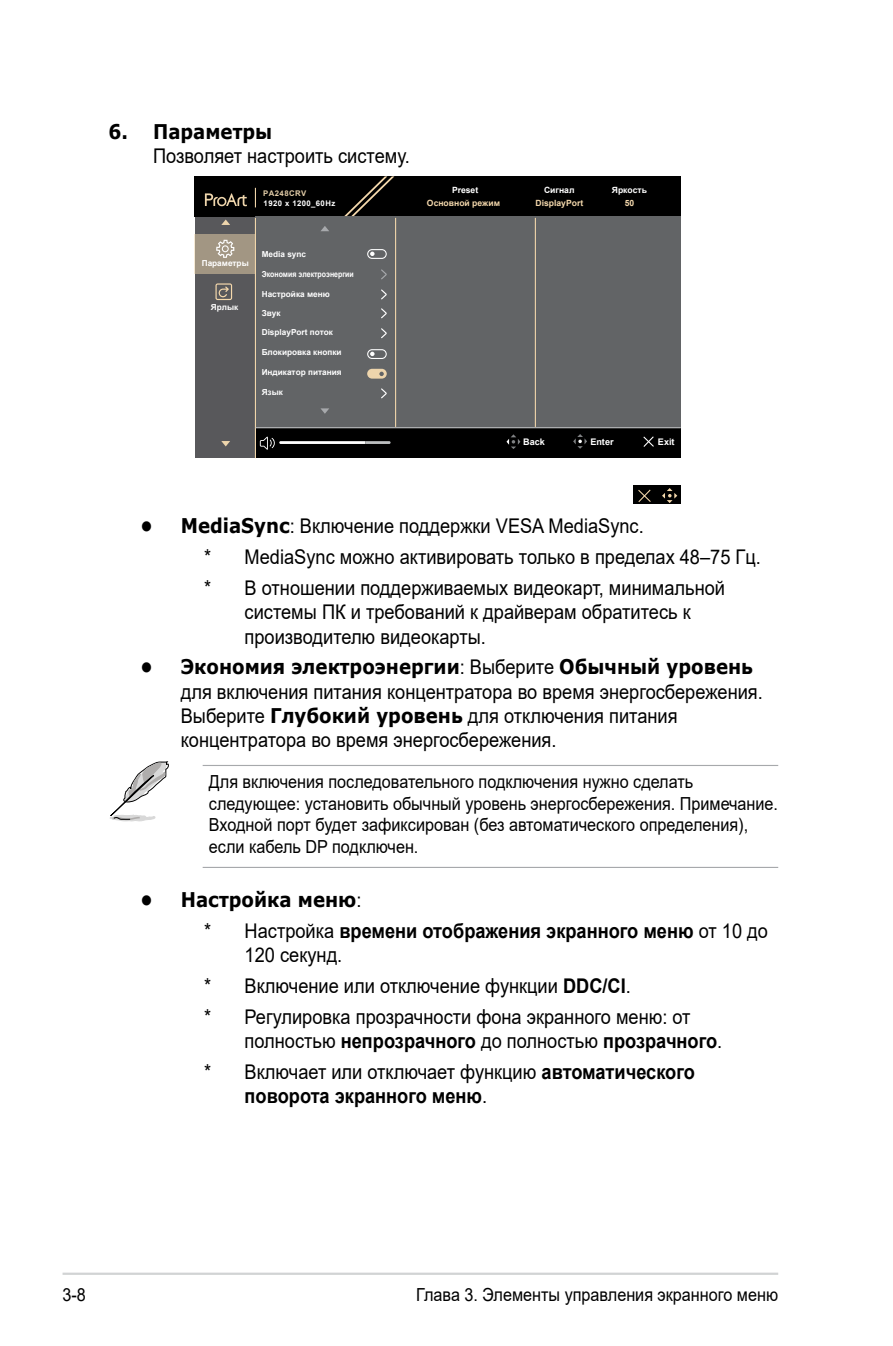
<style>
.page{position:relative;width:893px;height:1346px;background:#fff}
.page>*{position:absolute;margin:0;border:0;box-sizing:border-box;transform-origin:0 0}
.t1{font:20.25px/30.8px "Arial";color:#000;scale:.9 1}
.t2{font:700 20.25px/24.3px "Arial";color:#000;scale:.9 1}
.t3{font:700 20.25px "Verdana";color:#000;scale:.9 1}
.t4{font:18px/21.6px "Arial";color:#000;scale:.9 1}
.t5{font:700 9px "Arial";color:#fff}
.t6{font:700 8.55px "Arial";color:#f4d8ac}
.t7{font:700 8.55px "Arial";color:#fff}
.t8{font:700 8.33px "Arial";color:#fff}
.t9{font:700 8.33px "Arial";color:#fff;scale:.85 1}
.t10{font:700 7.88px "Arial";letter-spacing:.05em;color:#fff}
.t11{font:700 7.88px "Arial";letter-spacing:.05em;color:#e3cda8}
.s1{font-family:"Verdana";font-weight:700}
.s2{font-family:"Arial";font-weight:400}
.s3{font-weight:400}
.s4{font-weight:700}
</style>
<div class="page">
<hr style="left:63px;top:1272px;width:715px;height:3px;background:#d1d3d4">
<div style="left:633px;top:485px;width:48px;height:19px;background:#000"></div>
<svg style="left:638px;top:489px;width:13px;height:13px"></svg>
<svg style="left:662px;top:488px;width:15px;height:15px"></svg>
<div style="left:195px;top:216px;width:60px;height:242px;background:#58585b"></div>
<div style="left:195px;top:176px;width:486px;height:40px;background:#000"></div>
<div style="left:255px;top:428px;width:426px;height:30px;background:#000"></div>
<div style="left:255px;top:216px;width:426px;height:212px;background:#626466"></div>
<svg style="left:344px;top:176px;width:50px;height:40px"></svg>
<svg style="left:255px;top:188px;width:1px;height:19px"></svg>
<hr style="left:395px;top:218px;width:1px;height:209px;background:#f4d8ac">
<hr style="left:255px;top:218px;width:1px;height:240px;background:#f4d8ac">
<hr style="left:535px;top:218px;width:1px;height:209px;background:#f4d8ac">
<hr style="left:255px;top:427px;width:426px;height:1px;background:#bcbec0">
<svg style="left:260px;top:437px;width:131px;height:13px"></svg>
<svg style="left:205px;top:193px;width:42px;height:13px"></svg>
<svg style="left:643px;top:436px;width:11px;height:11px"></svg>
<svg style="left:506px;top:434px;width:14px;height:15px"></svg>
<svg style="left:573px;top:434px;width:14px;height:15px"></svg>
<svg style="left:221px;top:441px;width:9px;height:5px"></svg>
<svg style="left:221px;top:219px;width:9px;height:6px"></svg>
<svg style="left:215px;top:283px;width:17px;height:17px"></svg>
<div style="left:195px;top:234px;width:60px;height:40px;background:#a29683"></div>
<svg style="left:216px;top:240px;width:18px;height:18px"></svg>
<svg style="left:320px;top:408px;width:9px;height:6px"></svg>
<svg style="left:321px;top:226px;width:8px;height:5px"></svg>
<svg style="left:367px;top:249px;width:20px;height:10px"></svg>
<svg style="left:381px;top:269px;width:6px;height:10px"></svg>
<svg style="left:381px;top:289px;width:6px;height:10px"></svg>
<svg style="left:381px;top:308px;width:6px;height:10px"></svg>
<svg style="left:381px;top:328px;width:6px;height:10px"></svg>
<svg style="left:381px;top:388px;width:6px;height:10px"></svg>
<svg style="left:367px;top:349px;width:20px;height:10px"></svg>
<svg style="left:367px;top:369px;width:20px;height:10px"></svg>
<hr style="left:203px;top:765px;width:575px;height:1px;background:#a7a9ac">
<hr style="left:203px;top:867px;width:575px;height:1px;background:#a7a9ac">
<svg style="left:110px;top:761px;width:59px;height:61px"></svg>
<p class="t3" style="left:108px;top:117px;width:184px">6. Параметры</p>
<p class="t1" style="left:153px;top:140px;width:287px">Позволяет настроить систему.</p>
<p class="t11" style="left:263px;top:187px;width:44px">PA248CRV</p>
<p class="t10" style="left:264px;top:197px;width:73px">1920 x 1200_60Hz</p>
<p class="t8" style="left:202px;top:257px;width:48px">Параметры</p>
<p class="t8" style="left:211px;top:301px;width:29px">Ярлык</p>
<p class="t8" style="left:262px;top:248px;width:46px">Media sync</p>
<p class="t9" style="left:262px;top:268px;width:110px">Экономия электроэнергии</p>
<p class="t8" style="left:262px;top:288px;width:70px">Настройка меню</p>
<p class="t8" style="left:262px;top:327px;width:73px">DisplayPort поток</p>
<p class="t8" style="left:262px;top:347px;width:81px">Блокировка кнопки</p>
<p class="t8" style="left:262px;top:367px;width:81px">Индикатор питания</p>
<p class="t8" style="left:262px;top:307px;width:20px">Звук</p>
<p class="t8" style="left:262px;top:386px;width:23px">Язык</p>
<p class="t7" style="left:452px;top:184px;width:28px">Preset</p>
<p class="t6" style="left:427px;top:197px;width:75px">Основной режим</p>
<p class="t7" style="left:544px;top:184px;width:32px">Сигнал</p>
<p class="t7" style="left:612px;top:184px;width:37px">Яpкocть</p>
<p class="t6" style="left:535px;top:197px;width:49px">DisplayPort</p>
<p class="t6" style="left:625px;top:197px;width:11px">50</p>
<p class="t5" style="left:523px;top:436px;width:23px">Back</p>
<p class="t5" style="left:590px;top:436px;width:25px">Enter</p>
<p class="t5" style="left:658px;top:436px;width:18px">Exit</p>
<p class="t1" style="left:204px;top:511px;width:620px;text-indent:-64px"><span class="s1">• MediaSync</span>: Включение поддержки VESA MediaSync.<br>* MediaSync можно активировать только в пределах 48–75 Гц. * В отношении поддерживаемых видеокарт, минимальной</p>
<p class="t1" style="left:245px;top:600px;width:497px;line-height:24.3px">системы ПК и требований к драйверам обратитесь к производителю видеокарты.</p>
<p class="t3" style="left:140px;top:652px;width:682px">• Экономия электроэнергии<span class="s2">: Выберите</span> Обычный уровень</p>
<p class="t1" style="left:181px;top:679px;width:648px;line-height:24.3px">для включения питания концентратора во время энергосбережения.<br>Выберите <span class="s1">Глубокий уровень</span> для отключения питания концентратора во время энергосбережения.</p>
<p class="t4" style="left:209px;top:771px;width:634px">Для включения последовательного подключения нужно сделать следующее: установить обычный уровень энергосбережения. Примечание.<br>Входной порт будет зафиксирован (без автоматического определения), если кабель DP подключен.</p>
<p class="t3" style="left:140px;top:885px;width:247px">• Настройка меню<span class="s2">:</span></p>
<p class="t2" style="left:245px;top:919px;width:583px;text-indent:-40px"><span class="s3">* Настройка</span> времени отображения экранного меню <span class="s3">от 10 до<br>120 секунд.</span></p>
<p class="t1" style="left:204px;top:970px;width:542px">* Включение или отключение функции <span class="s4">DDC/CI</span>.<br>* Регулировка прозрачности фона экранного меню: от</p>
<p class="t1" style="left:204px;top:1025px;width:577px;text-indent:40px">полностью <span class="s4">непрозрачного</span> до полностью <span class="s4">прозрачного</span>. * Включает или отключает функцию <span class="s4">автоматического</span></p>
<p class="t2" style="left:245px;top:1084px;width:271px">поворота экранного меню<span class="s3">.</span></p>
<p class="t4" style="left:63px;top:1283px;width:28px">3-8</p>
<p class="t4" style="left:416px;top:1283px;width:404px">Глава 3. Элементы управления экранного меню</p>
</div>
